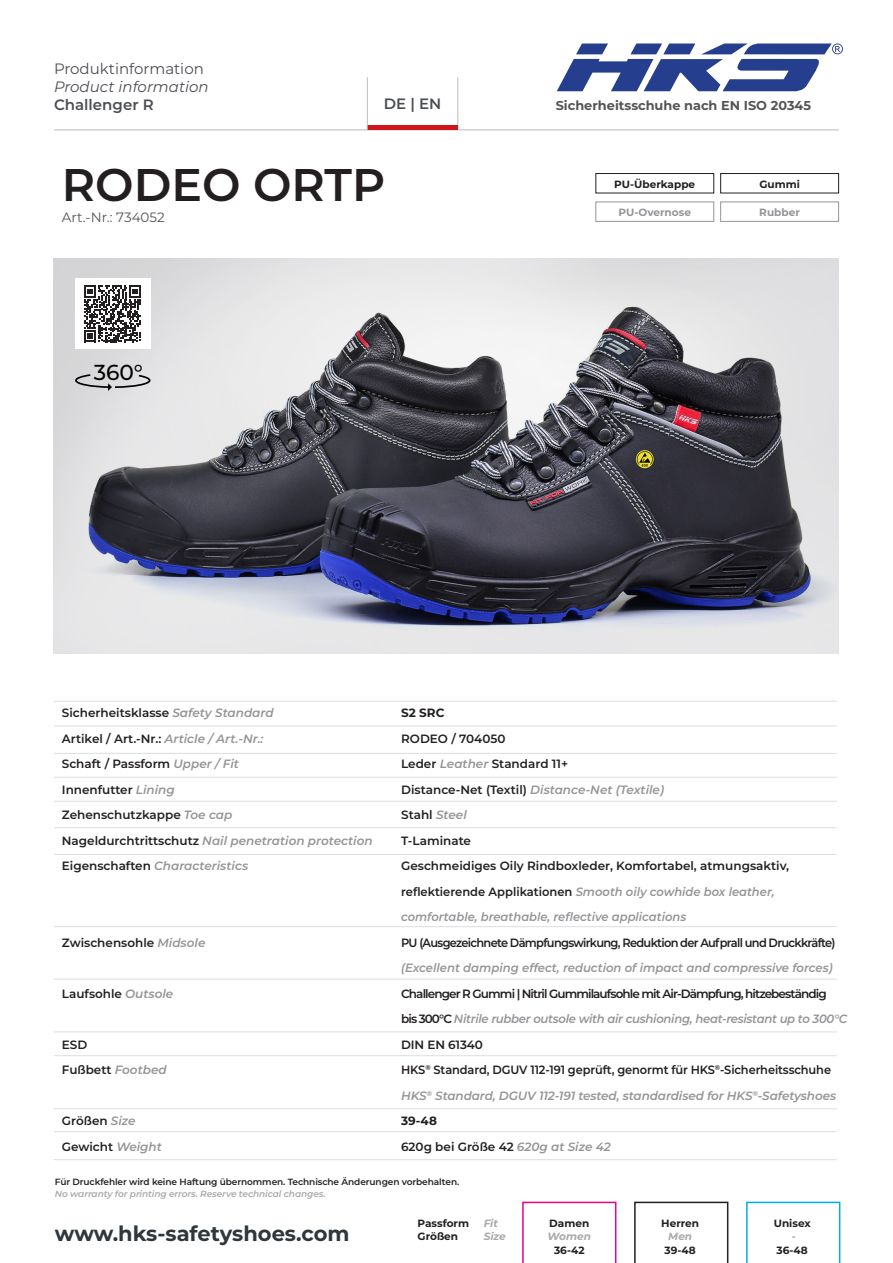
<style>
.page{position:relative;width:893px;height:1263px;background:#fff}
.page>*{position:absolute;margin:0;border:0;box-sizing:border-box;transform-origin:0 0}
.t1{font:600 45.75px "Montserrat";color:#231f20}
.t2{font:500 21.75px "Montserrat";color:#000}
.t3{font:700 21px "Montserrat";color:#2f373c}
.t4{font:15px "Montserrat";color:#4b4e53}
.t5{font:italic 15px "Montserrat";color:#4b4e53}
.t6{font:600 15px "Montserrat";color:#4b4e53}
.t7{font:13.5px "Montserrat";color:#545557}
.t8{font:700 12.9px "Montserrat";color:#545557}
.t9{font:600 12px/25.5px "Montserrat";letter-spacing:-.01em;color:#231f20}
.t10{font:700 10.5px/13.5px "Montserrat";color:#231f20}
.t11{font:700 10.5px "Montserrat";color:#939598}
.t12{font:italic 700 10.5px/13.5px "Montserrat";color:#a8a9ad}
.Artikel-Beschreibung{font:600 9px/12px "Montserrat";letter-spacing:-.01em;color:#231f20}
.s1{font-style:italic;color:#939598}
.s2{font-weight:700}
.s3{font-style:italic;color:#a8a9ad}
</style>
<div class="page">
<svg style="left:522px;top:1202px;width:94px;height:61px"></svg>
<svg style="left:634px;top:1202px;width:94px;height:61px"></svg>
<svg style="left:746px;top:1202px;width:94px;height:61px"></svg>
<hr style="left:458px;top:77px;width:1px;height:53px;background:#bcbdc0">
<hr style="left:54px;top:130px;width:785px;height:1px;background:#bcbdc0">
<hr style="left:367px;top:126px;width:91px;height:4px;background:#cf151d">
<hr style="left:367px;top:77px;width:1px;height:53px;background:#bcbdc0">
<svg style="left:557px;top:43px;width:286px;height:48px"></svg>
<hr style="left:54px;top:725px;width:783px;height:1px;background:#dddee0">
<hr style="left:54px;top:701px;width:783px;height:1px;background:#dddee0">
<hr style="left:54px;top:753px;width:783px;height:1px;background:#dddee0">
<hr style="left:54px;top:777px;width:783px;height:1px;background:#dddee0">
<hr style="left:54px;top:801px;width:783px;height:1px;background:#dddee0">
<hr style="left:54px;top:827px;width:783px;height:1px;background:#dddee0">
<hr style="left:54px;top:854px;width:783px;height:1px;background:#dddee0">
<hr style="left:54px;top:926px;width:783px;height:1px;background:#dddee0">
<hr style="left:54px;top:1055px;width:783px;height:1px;background:#dddee0">
<hr style="left:54px;top:979px;width:783px;height:1px;background:#dddee0">
<hr style="left:54px;top:1031px;width:783px;height:1px;background:#dddee0">
<hr style="left:54px;top:1131px;width:783px;height:1px;background:#dddee0">
<hr style="left:54px;top:1108px;width:783px;height:1px;background:#dddee0">
<hr style="left:54px;top:1159px;width:783px;height:1px;background:#dddee0">
<img style="left:54px;top:258px;width:785px;height:395px">
<div style="left:75px;top:279px;width:75px;height:70px;background:#fff"></div>
<svg style="left:84px;top:285px;width:57px;height:57px"></svg>
<svg style="left:74px;top:373px;width:77px;height:18px"></svg>
<div style="left:595px;top:173px;width:119px;height:20px;border:1px solid #231f20"></div>
<div style="left:720px;top:173px;width:119px;height:20px;border:1px solid #231f20"></div>
<div style="left:595px;top:202px;width:119px;height:20px;border:1px solid #939598"></div>
<div style="left:720px;top:202px;width:119px;height:20px;border:1px solid #939598"></div>
<p class="t4" style="left:54px;top:58px;width:151px">Produktinformation</p>
<p class="t5" style="left:54px;top:76px;width:156px">Product information</p>
<p class="t6" style="left:54px;top:94px;width:101px">Challenger R</p>
<p class="t6" style="left:384px;top:93px;width:59px">DE | EN</p>
<p class="t8" style="left:556px;top:96px;width:257px">Sicherheitsschuhe nach EN ISO 20345</p>
<p class="t1" style="left:62px;top:152px;width:325px">RODEO ORTP</p>
<p class="t7" style="left:62px;top:208px;width:104px">Art.-Nr.: 734052</p>
<h2 class="t2" style="left:94px;top:357px;width:51px">360°</h2>
<p class="t10" style="left:614px;top:177px;width:82px">PU-Überkappe</p>
<p class="t10" style="left:759px;top:177px;width:42px">Gummi</p>
<p class="t11" style="left:619px;top:205px;width:74px">PU-Overnose</p>
<p class="t11" style="left:759px;top:205px;width:42px">Rubber</p>
<p class="t9" style="left:62px;top:699px;width:312px">Sicherheitsklasse <span class="s1">Safety Standard<br></span>Artikel / Art.-Nr.: <span class="s1">Article / Art.-Nr.:<br></span>Schaft / Passform <span class="s1">Upper / Fit<br></span>Innenfutter <span class="s1">Lining<br></span>Zehenschutzkappe <span class="s1">Toe cap<br></span>Nageldurchtrittschutz <span class="s1">Nail penetration protection </span>Eigenschaften <span class="s1">Characteristics</span></p>
<p class="t9" style="left:62px;top:929px;width:145px">Zwischensohle <span class="s1">Midsole</span></p>
<p class="t9" style="left:62px;top:980px;width:113px">Laufsohle <span class="s1">Outsole</span></p>
<p class="t9" style="left:62px;top:1031px;width:106px">ESD<br>Fußbett <span class="s1">Footbed</span></p>
<p class="t9" style="left:62px;top:1107px;width:102px">Größen <span class="s1">Size<br></span>Gewicht <span class="s1">Weight</span></p>
<p class="t9" style="left:401px;top:699px;width:448px"><span class="s2">S2 SRC<br></span>RODEO / 704050<br>Leder <span class="s1">Leather</span> Standard 11+<br>Distance-Net (Textil) <span class="s1">Distance-Net (Textile)<br></span>Stahl <span class="s1">Steel<br></span>T-Laminate<br>Geschmeidiges Oily Rindboxleder, Komfortabel, atmungsaktiv, reflektierende Applikationen <span class="s1">Smooth oily cowhide box leather, comfortable, breathable, reflective applications<br></span>PU (Ausgezeichnete Dämpfungswirkung, Reduktion der Aufprall und Druckkräfte) <span class="s1">(Excellent damping effect, reduction of impact and compressive forces)<br></span>Challenger R Gummi | Nitril Gummilaufsohle mit Air-Dämpfung, hitzebeständig<br>bis 300°C <span class="s1">Nitrile rubber outsole with air cushioning, heat-resistant up to 300°C </span>DIN EN 61340<br>HKS<sup>®</sup> Standard, DGUV 112-191 geprüft, genormt für HKS<sup>®</sup>-Sicherheitsschuhe <span class="s1">HKS</span><sup>®</sup> <span class="s1">Standard, DGUV 112-191 tested, standardised for HKS</span><sup>®</sup><span class="s1">-Safetyshoes </span><span class="s2">39-48<br></span>620g bei Größe 42 <span class="s1">620g at Size 42</span></p>
<p class="Artikel-Beschreibung" style="left:55px;top:1175px;width:406px">Für Druckfehler wird keine Haftung übernommen. Technische Änderungen vorbehalten.<br><span class="s3">No warranty for printing errors. Reserve technical changes.</span></p>
<h3 class="t3" style="left:55px;top:1218px;width:296px">www.hks-safetyshoes.com</h3>
<p class="t10" style="left:418px;top:1216px;width:53px">Passform<br>Größen</p>
<p class="t12" style="left:484px;top:1216px;width:24px">Fit<br>Size</p>
<p class="t10" style="left:549px;top:1216px;width:42px">Damen</p>
<p class="t12" style="left:548px;top:1229px;width:45px">Women</p>
<p class="t10" style="left:554px;top:1243px;width:32px">36-42</p>
<p class="t10" style="left:661px;top:1216px;width:39px">Herren</p>
<p class="t12" style="left:668px;top:1229px;width:25px">Men</p>
<p class="t10" style="left:665px;top:1243px;width:33px">39-48</p>
<p class="t10" style="left:774px;top:1216px;width:38px">Unisex</p>
<p class="t12" style="left:792px;top:1229px;width:6px">-</p>
<p class="t10" style="left:776px;top:1243px;width:33px">36-48</p>
</div>
